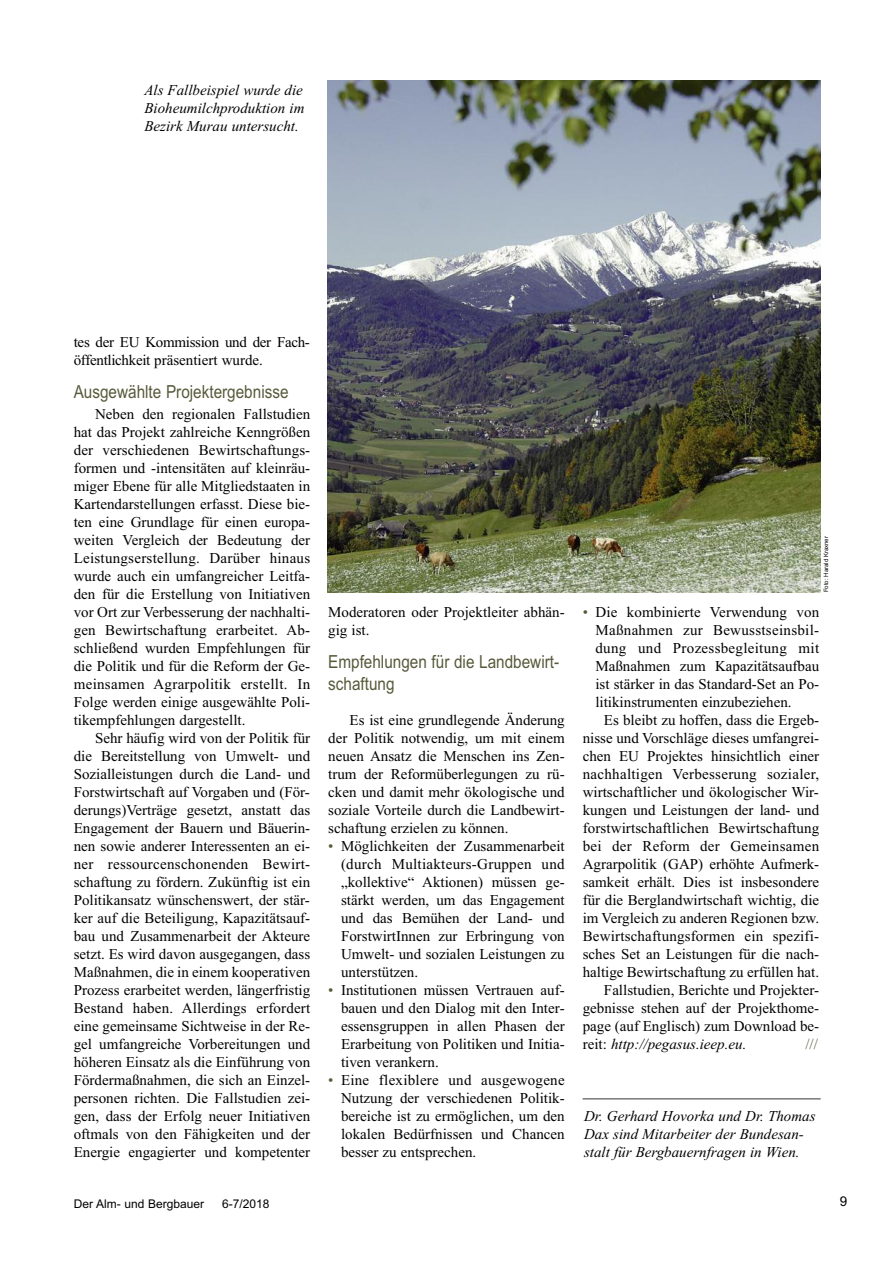
<style>
.page{position:relative;width:893px;height:1263px;background:#fff}
.page>*{position:absolute;margin:0;border:0;box-sizing:border-box;transform-origin:0 0}
.t1{font:18px/21.6px "Arial";color:#585a3b;scale:.85 1}
.t2{font:15px/18px "Times New Roman";color:#000;text-align:justify}
.t3{font:italic 15px/18px "Times New Roman";color:#000}
.t4{font:15px "Times New Roman";letter-spacing:.02em;color:#000}
.t5{font:15px/18px "Times New Roman";letter-spacing:-.02em;color:#000}
.t6{font:15px "Times New Roman";color:#585a3b}
.t7{font:13.5px "Arial";color:#000}
.t8{font:12px "Arial";color:#000}
.t9{font:6px "Arial";color:#000}
.s1{color:#585a3b}
.s2{font-style:normal}
</style>
<div class="page">
<hr style="left:583px;top:1098px;width:238px;height:1px;background:#333">
<img style="left:327px;top:81px;width:494px;height:511px">
<p class="t3" style="left:144px;top:81px;width:162px;text-align:justify">Als Fallbeispiel wurde die Bioheumilchproduktion im Bezirk Murau untersucht.</p>
<p class="t5" style="left:74px;top:333px;width:238px">tes der EU Kommission und der Fach&shy;öffentlichkeit präsentiert wurde.</p>
<p class="t1" style="left:74px;top:381px;width:254px">Ausgewählte Projektergebnisse</p>
<p class="t2" style="left:74px;top:405px;width:238px;text-indent:21px">Neben den regionalen Fallstudien hat das Projekt zahlreiche Kenngrößen der verschiedenen Bewirtschaftungs&shy;formen und -intensitäten auf kleinräu&shy;miger Ebene für alle Mitgliedstaaten in Kartendarstellungen erfasst. Diese bie&shy;ten eine Grundlage für einen europa&shy;weiten Vergleich der Bedeutung der Leistungserstellung. Darüber hinaus wurde auch ein umfangreicher Leitfa&shy;den für die Erstellung von Initiativen vor Ort zur Verbesserung der nachhalti&shy;gen Bewirtschaftung erarbeitet. Ab&shy;schließend wurden Empfehlungen für die Politik und für die Reform der Ge&shy;meinsamen Agrarpolitik erstellt. In Folge werden einige ausgewählte Poli&shy;tikempfehlungen dargestellt.</p>
<p class="t2" style="left:74px;top:729px;width:238px;text-indent:21px">Sehr häufig wird von der Politik für die Bereitstellung von Umwelt- und Sozialleistungen durch die Land- und Forstwirtschaft auf Vorgaben und (För&shy;derungs)Verträge gesetzt, anstatt das Engagement der Bauern und Bäuerin&shy;nen sowie anderer Interessenten an ei&shy;ner ressourcenschonenden Bewirt&shy;schaftung zu fördern. Zukünftig ist ein Politikansatz wünschenswert, der stär&shy;ker auf die Beteiligung, Kapazitätsauf&shy;bau und Zusammenarbeit der Akteure setzt. Es wird davon ausgegangen, dass Maßnahmen, die in einem kooperativen Prozess erarbeitet werden, längerfristig Bestand haben. Allerdings erfordert eine gemeinsame Sichtweise in der Re&shy;gel umfangreiche Vorbereitungen und höheren Einsatz als die Einführung von Fördermaßnahmen, die sich an Einzel&shy;personen richten. Die Fallstudien zei&shy;gen, dass der Erfolg neuer Initiativen oftmals von den Fähigkeiten und der Energie engagierter und kompetenter</p>
<p class="t2" style="left:328px;top:603px;width:238px">Moderatoren oder Projektleiter abhän&shy;gig ist.</p>
<p class="t1" style="left:328px;top:651px;width:273px">Empfehlungen für die Landbewirt&shy;schaftung</p>
<p class="t2" style="left:328px;top:711px;width:238px;text-indent:21px">Es ist eine grundlegende Änderung der Politik notwendig, um mit einem neuen Ansatz die Menschen ins Zen&shy;trum der Reformüberlegungen zu rü&shy;cken und damit mehr ökologische und soziale Vorteile durch die Landbewirt&shy;schaftung erzielen zu können.</p>
<p class="t2" style="left:341px;top:837px;width:225px;text-indent:-13px"><span class="s1">•</span> Möglichkeiten der Zusammenarbeit (durch Multiakteurs-Gruppen und „kollektive“ Aktionen) müssen ge&shy;stärkt werden, um das Engagement und das Bemühen der Land- und ForstwirtInnen zur Erbringung von Umwelt- und sozialen Leistungen zu unterstützen.</p>
<p class="t2" style="left:341px;top:981px;width:225px;text-indent:-13px"><span class="s1">•</span> Institutionen müssen Vertrauen auf&shy;bauen und den Dialog mit den Inter&shy;essensgruppen in allen Phasen der Erarbeitung von Politiken und Initia&shy;tiven verankern.</p>
<p class="t2" style="left:341px;top:1071px;width:225px;text-indent:-13px"><span class="s1">•</span> Eine flexiblere und ausgewogene Nutzung der verschiedenen Politik&shy;bereiche ist zu ermöglichen, um den lokalen Bedürfnissen und Chancen besser zu entsprechen.</p>
<p class="t9" style="left:822px;top:592px;width:58px;rotate:-90deg">Foto: Harald Kraxner</p>
<p class="t2" style="left:583px;top:603px;width:238px"><span class="s1">•</span> Die kombinierte Verwendung von</p>
<p class="t4" style="left:595px;top:621px;width:225px">Maßnahmen zur Bewusstseinsbil-</p>
<p class="t4" style="left:595px;top:639px;width:225px">dung und Prozessbegleitung mit</p>
<p class="t2" style="left:595px;top:657px;width:225px">Maßnahmen zum Kapazitätsaufbau</p>
<p class="t2" style="left:595px;top:675px;width:225px">ist stärker in das Standard-Set an Po-</p>
<p class="t2" style="left:595px;top:693px;width:198px">litikinstrumenten einzubeziehen.</p>
<p class="t2" style="left:604px;top:711px;width:217px">Es bleibt zu hoffen, dass die Ergeb-</p>
<p class="t2" style="left:583px;top:729px;width:238px">nisse und Vorschläge dieses umfangrei-</p>
<p class="t2" style="left:583px;top:747px;width:238px">chen EU Projektes hinsichtlich einer</p>
<p class="t4" style="left:583px;top:765px;width:238px">nachhaltigen Verbesserung sozialer,</p>
<p class="t2" style="left:583px;top:783px;width:238px">wirtschaftlicher und ökologischer Wir-</p>
<p class="t2" style="left:583px;top:801px;width:238px">kungen und Leistungen der land- und</p>
<p class="t2" style="left:583px;top:819px;width:238px">forstwirtschaftlichen Bewirtschaftung</p>
<p class="t4" style="left:583px;top:837px;width:238px">bei der Reform der Gemeinsamen</p>
<p class="t2" style="left:583px;top:855px;width:238px">Agrarpolitik (GAP) erhöhte Aufmerk-</p>
<p class="t2" style="left:583px;top:873px;width:238px">samkeit erhält. Dies ist insbesondere</p>
<p class="t2" style="left:583px;top:891px;width:238px">für die Berglandwirtschaft wichtig, die</p>
<p class="t2" style="left:583px;top:909px;width:238px">im Vergleich zu anderen Regionen bzw.</p>
<p class="t2" style="left:583px;top:927px;width:238px">Bewirtschaftungsformen ein spezifi-</p>
<p class="t2" style="left:583px;top:945px;width:238px">sches Set an Leistungen für die nach-</p>
<p class="t2" style="left:583px;top:963px;width:238px">haltige Bewirtschaftung zu erfüllen hat.</p>
<p class="t2" style="left:604px;top:981px;width:217px">Fallstudien, Berichte und Projekter-</p>
<p class="t2" style="left:583px;top:999px;width:238px">gebnisse stehen auf der Projekthome-</p>
<p class="t2" style="left:583px;top:1017px;width:238px">page (auf Englisch) zum Download be-</p>
<p class="t3" style="left:583px;top:1035px;width:165px"><span class="s2">reit:</span> http://pegasus.ieep.eu.</p>
<p class="t6" style="left:805px;top:1035px;width:14px">///</p>
<p class="t3" style="left:584px;top:1107px;width:233px">Dr. Gerhard Hovorka und Dr. Thomas<br>Dax sind Mitarbeiter der Bundesan&shy;stalt für Bergbauernfragen in Wien.</p>
<p class="t8" style="left:74px;top:1197px;width:132px">Der Alm- und Bergbauer</p>
<p class="t8" style="left:222px;top:1197px;width:49px">6-7/2018</p>
<p class="t7" style="left:840px;top:1193px;width:9px">9</p>
</div>
